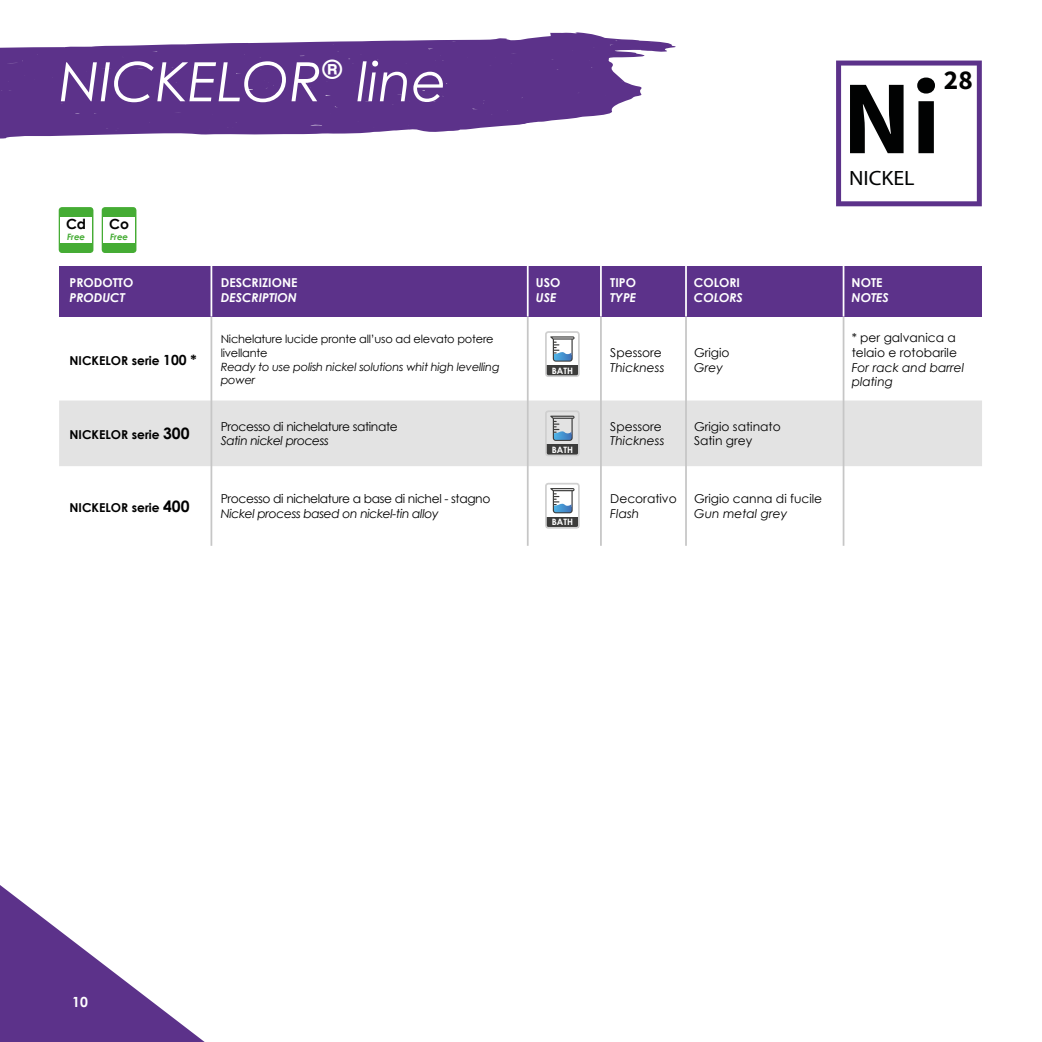
<style>
.page{position:relative;width:1042px;height:1042px;background:#fff}
.page>*{position:absolute;margin:0;border:0;box-sizing:border-box;transform-origin:0 0}
.t1{font:700 104.83px "Source Sans Pro";color:#010202}
.t2{font:italic 54.25px "Century Gothic";color:#fff}
.t3{font:700 27.3px "Source Sans Pro";color:#010202}
.t4{font:700 20.82px "Antonio";color:#010202;scale:1.06 1}
.t5{font:700 14px "Century Gothic";color:#000}
.t6{font:700 14px "Century Gothic";color:#fff}
.t7{font:12.25px/14.7px "Century Gothic";color:#000}
.t8{font:12.25px "Century Gothic";letter-spacing:-.03em;color:#000}
.t9{font:italic 12.25px/14.7px "Century Gothic";color:#000}
.t10{font:italic 12.25px "Century Gothic";letter-spacing:-.03em;color:#000}
.t11{font:700 12.25px "Century Gothic";color:#000}
.t12{font:700 12.25px "Century Gothic";color:#fff}
.t13{font:italic 700 12.25px "Century Gothic";color:#fff}
.t14{font:11.38px/13.7px "Century Gothic";letter-spacing:-.02em;color:#000}
.t15{font:italic 11.38px/13.7px "Century Gothic";letter-spacing:-.02em;color:#000}
.t16{font:700 8.75px "Century Gothic";color:#fff}
.t17{font:italic 700 8.75px "Century Gothic";color:#45ac34}
.s1{font-size:14px}
.s2{font-size:15.75px}
</style>
<div class="page">
<svg style="left:0;top:885px;width:205px;height:157px"></svg>
<svg style="left:0;top:32px;width:676px;height:107px;fill:#5c328a"></svg>
<svg style="left:836px;top:61px;width:146px;height:145px"></svg>
<div style="left:59px;top:400px;width:923px;height:67px;background:#e3e3e3"></div>
<hr style="left:210px;top:285px;width:2px;height:261px;background:#c6c6c6">
<hr style="left:685px;top:278px;width:2px;height:268px;background:#c6c6c6">
<hr style="left:527px;top:278px;width:1px;height:268px;background:#c6c6c6">
<hr style="left:600px;top:278px;width:2px;height:268px;background:#c6c6c6">
<hr style="left:842px;top:278px;width:2px;height:268px;background:#c6c6c6">
<div style="left:59px;top:266px;width:923px;height:50px;background:#5c328a"></div>
<div style="left:103px;top:208px;width:33px;height:44px;background:#45ac34;border-radius:2px"></div>
<div style="left:102px;top:207px;width:34px;height:46px;border:2px solid #45ac34;border-radius:2px"></div>
<div style="left:103px;top:217px;width:32px;height:26px;background:#fff"></div>
<div style="left:60px;top:208px;width:33px;height:44px;background:#45ac34;border-radius:2px"></div>
<div style="left:59px;top:207px;width:34px;height:46px;border:2px solid #45ac34;border-radius:2px"></div>
<div style="left:60px;top:217px;width:32px;height:26px;background:#fff"></div>
<div style="left:546px;top:365px;width:32px;height:11px;background:#3c3c3b"></div>
<div style="left:545px;top:331px;width:35px;height:46px;border:2px solid #d0d0d0;border-radius:2px"></div>
<svg style="left:550px;top:336px;width:24px;height:26px"></svg>
<hr style="left:210px;top:260px;width:2px;height:56px;background:#fff">
<hr style="left:685px;top:260px;width:2px;height:56px;background:#fff">
<hr style="left:527px;top:260px;width:1px;height:56px;background:#fff">
<hr style="left:600px;top:260px;width:2px;height:56px;background:#fff">
<hr style="left:842px;top:260px;width:2px;height:56px;background:#fff">
<div style="left:546px;top:444px;width:32px;height:11px;background:#3c3c3b"></div>
<div style="left:545px;top:410px;width:35px;height:46px;border:2px solid #d0d0d0;border-radius:2px"></div>
<svg style="left:550px;top:416px;width:24px;height:25px"></svg>
<div style="left:546px;top:517px;width:32px;height:10px;background:#3c3c3b"></div>
<div style="left:545px;top:483px;width:35px;height:46px;border:2px solid #d0d0d0;border-radius:2px"></div>
<svg style="left:550px;top:488px;width:24px;height:25px"></svg>
<h2 class="t2" style="left:60px;top:44px;width:389px">NICKELOR<sup>®</sup> line</h2>
<h3 class="t3" style="left:944px;top:62px;width:30px">28</h3>
<h1 class="t1" style="left:842px;top:51px;width:100px">Ni</h1>
<h3 class="t4" style="left:849px;top:165px;width:63px">NICKEL</h3>
<p class="t5" style="left:66px;top:214px;width:22px">Cd</p>
<p class="t17" style="left:67px;top:230px;width:20px">Free</p>
<p class="t5" style="left:109px;top:214px;width:21px">Co</p>
<p class="t17" style="left:110px;top:230px;width:20px">Free</p>
<p class="t12" style="left:70px;top:273px;width:65px">PRODOTTO</p>
<p class="t13" style="left:70px;top:288px;width:57px">PRODUCT</p>
<p class="t11" style="left:70px;top:351px;width:129px">NICKELOR serie <span class="s1">100 *</span></p>
<p class="t11" style="left:70px;top:425px;width:122px">NICKELOR serie <span class="s2">300</span></p>
<p class="t11" style="left:70px;top:498px;width:122px">NICKELOR serie <span class="s2">400</span></p>
<p class="t12" style="left:221px;top:273px;width:78px">DESCRIZIONE</p>
<p class="t13" style="left:221px;top:288px;width:78px">DESCRIPTION</p>
<p class="t14" style="left:221px;top:332px;width:274px">Nichelature lucide pronte all’uso ad elevato potere livellante</p>
<p class="t15" style="left:221px;top:360px;width:280px">Ready to use polish nickel solutions whit high levelling power</p>
<p class="t8" style="left:221px;top:418px;width:179px">Processo di nichelature satinate</p>
<p class="t10" style="left:221px;top:432px;width:110px">Satin nickel process</p>
<p class="t8" style="left:221px;top:490px;width:271px">Processo di nichelature a base di nichel - stagno</p>
<p class="t10" style="left:221px;top:505px;width:219px">Nickel process based on nickel-tin alloy</p>
<p class="t12" style="left:536px;top:273px;width:26px">USO</p>
<p class="t13" style="left:536px;top:288px;width:22px">USE</p>
<p class="t16" style="left:552px;top:364px;width:23px">BATH</p>
<p class="t16" style="left:552px;top:443px;width:23px">BATH</p>
<p class="t16" style="left:552px;top:515px;width:23px">BATH</p>
<p class="t12" style="left:610px;top:273px;width:27px">TIPO</p>
<p class="t13" style="left:610px;top:288px;width:27px">TYPE</p>
<p class="t12" style="left:694px;top:273px;width:48px">COLORI</p>
<p class="t13" style="left:694px;top:288px;width:50px">COLORS</p>
<p class="t12" style="left:851px;top:273px;width:32px">NOTE</p>
<p class="t13" style="left:851px;top:288px;width:39px">NOTES</p>
<p class="t7" style="left:610px;top:345px;width:53px">Spessore</p>
<p class="t9" style="left:610px;top:360px;width:56px">Thickness</p>
<p class="t7" style="left:694px;top:345px;width:37px">Grigio</p>
<p class="t9" style="left:694px;top:360px;width:30px">Grey</p>
<p class="t7" style="left:851px;top:330px;width:107px">* per galvanica a telaio e rotobarile</p>
<p class="t9" style="left:851px;top:360px;width:114px">For rack and barrel plating</p>
<p class="t7" style="left:610px;top:419px;width:53px">Spessore</p>
<p class="t9" style="left:610px;top:433px;width:56px">Thickness</p>
<p class="t7" style="left:694px;top:419px;width:88px">Grigio satinato<br>Satin grey</p>
<p class="t7" style="left:610px;top:491px;width:68px">Decorativo</p>
<p class="t9" style="left:610px;top:506px;width:30px">Flash</p>
<p class="t7" style="left:694px;top:491px;width:130px">Grigio canna di fucile</p>
<p class="t9" style="left:694px;top:506px;width:95px">Gun metal grey</p>
<p class="t6" style="left:72px;top:991px;width:17px">10</p>
</div>
